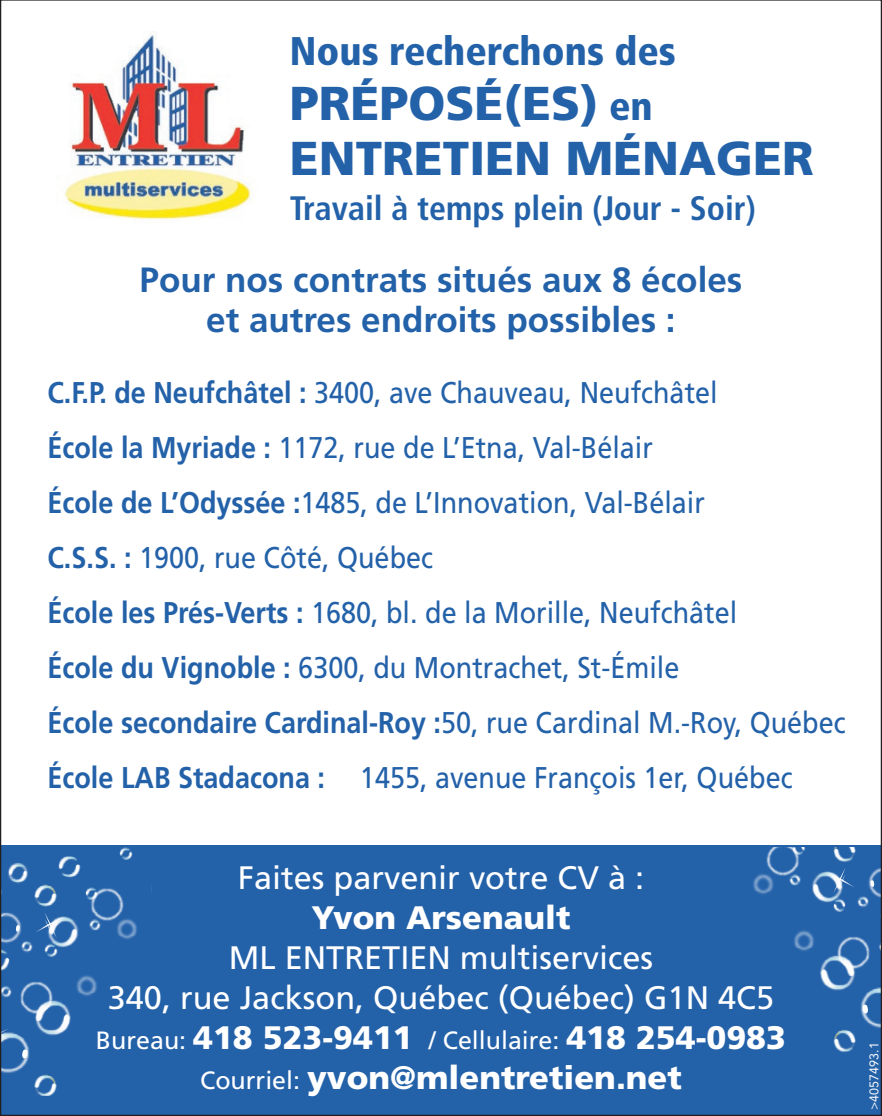
<style>
.page{position:relative;width:882px;height:1116px;background:#fff}
.page>*{position:absolute;margin:0;border:0;box-sizing:border-box;transform-origin:0 0}
.t1{font:900 47.5px/55px "Frutiger LT Std";color:#2361a9}
.t2{font:900 condensed 40px "Frutiger LT Std";color:#2361a9}
.t3{font:700 35px/40px "Frutiger LT Std";color:#2361a9;text-align:center}
.t4{font:700 condensed 34px "Frutiger LT Std";color:#2361a9}
.t5{font:32.5px/40px "Frutiger LT Std";color:#fff;text-align:center}
.t6{font:900 32.5px "Frutiger LT Std";color:#fff}
.t7{font:30px/55px "Frutiger LT Std";color:#2361a9;scale:.9 1}
.t8{font:12.5px "Avenir LT Std";color:#fff}
.s1{font-stretch:condensed;font-size:40px}
.s2{font-weight:700}
.s3{font-size:25px}
.s4{font-weight:900}
</style>
<div class="page">
<div style="left:0;top:845px;width:882px;height:270px;background:#2361a9"></div>
<img style="left:64px;top:31px;width:187px;height:188px">
<img style="left:2px;top:1036px;width:55px;height:60px">
<div style="left:22px;top:1050px;width:6px;height:9px;background:#fff;border-radius:50%"></div>
<svg style="left:2px;top:1036px;width:6px;height:11px"></svg>
<img style="left:86px;top:975px;width:11px;height:20px">
<img style="left:2px;top:1007px;width:69px;height:29px">
<img style="left:86px;top:887px;width:38px;height:48px">
<img style="left:2px;top:856px;width:84px;height:151px">
<img style="left:124px;top:919px;width:4px;height:21px">
<img style="left:128px;top:886px;width:24px;height:53px">
<svg style="left:16px;top:925px;width:4px;height:7px"></svg>
<svg style="left:2px;top:908px;width:6px;height:26px"></svg>
<img style="left:82px;top:856px;width:3px;height:10px">
<img style="left:85px;top:847px;width:48px;height:29px">
<img style="left:833px;top:991px;width:47px;height:61px">
<div style="left:862px;top:1005px;width:6px;height:9px;background:#fff;border-radius:50%"></div>
<img style="left:794px;top:930px;width:10px;height:20px">
<img style="left:823px;top:983px;width:57px;height:8px">
<img style="left:819px;top:962px;width:48px;height:21px">
<img style="left:767px;top:848px;width:37px;height:42px">
<img style="left:804px;top:848px;width:76px;height:114px">
<img style="left:763px;top:857px;width:4px;height:38px">
<img style="left:753px;top:874px;width:10px;height:20px">
<svg style="left:870px;top:880px;width:4px;height:7px"></svg>
<h2 class="t2" style="left:290px;top:27px;width:388px">Nous recherchons des</h2>
<h1 class="t1" style="left:290px;top:76px;width:525px">PRÉPOSÉ(ES) <span class="s1">en<br></span>ENTRETIEN MÉNAGER</h1>
<p class="t4" style="left:290px;top:188px;width:468px">Travail à temps plein (Jour - Soir)</p>
<p class="t3" style="left:140px;top:260px;width:604px">Pour nos contrats situés aux 8 écoles et autres endroits possibles :</p>
<p class="t7" style="left:47px;top:365px;width:888px"><span class="s2">C.F.P. de Neufchâtel :</span> 3400, ave Chauveau, Neufchâtel<br><span class="s2">École la Myriade :</span> 1172, rue de L’Etna, Val-Bélair<br><span class="s2">École de L’Odyssée :</span>1485, de L’Innovation, Val-Bélair<br><span class="s2">C.S.S. :</span> 1900, rue Côté, Québec<br><span class="s2">École les Prés-Verts :</span> 1680, bl. de la Morille, Neufchâtel<br><span class="s2">École du Vignoble :</span> 6300, du Montrachet, St-Émile<br><span class="s2">École secondaire Cardinal-Roy :</span>50, rue Cardinal M.-Roy, Québec <span class="s2">École LAB Stadacona :</span> 1455, avenue François 1er, Québec</p>
<p class="t5" style="left:238px;top:857px;width:408px">Faites parvenir votre CV à :</p>
<p class="t6" style="left:311px;top:898px;width:261px">Yvon Arsenault</p>
<p class="t5" style="left:96px;top:937px;width:692px">ML ENTRETIEN multiservices<br>340, rue Jackson, Québec (Québec) G1N 4C5<br><span class="s3">Bureau:</span> <span class="s4">418 523-9411</span> <span class="s3">/ Cellulaire:</span> <span class="s4">418 254-0983<br></span><span class="s3">Courriel:</span> <span class="s4">yvon@mlentretien.net</span></p>
<p class="t8" style="left:867px;top:1110px;width:69px;rotate:-90deg">&gt;4057493.1</p>
</div>
